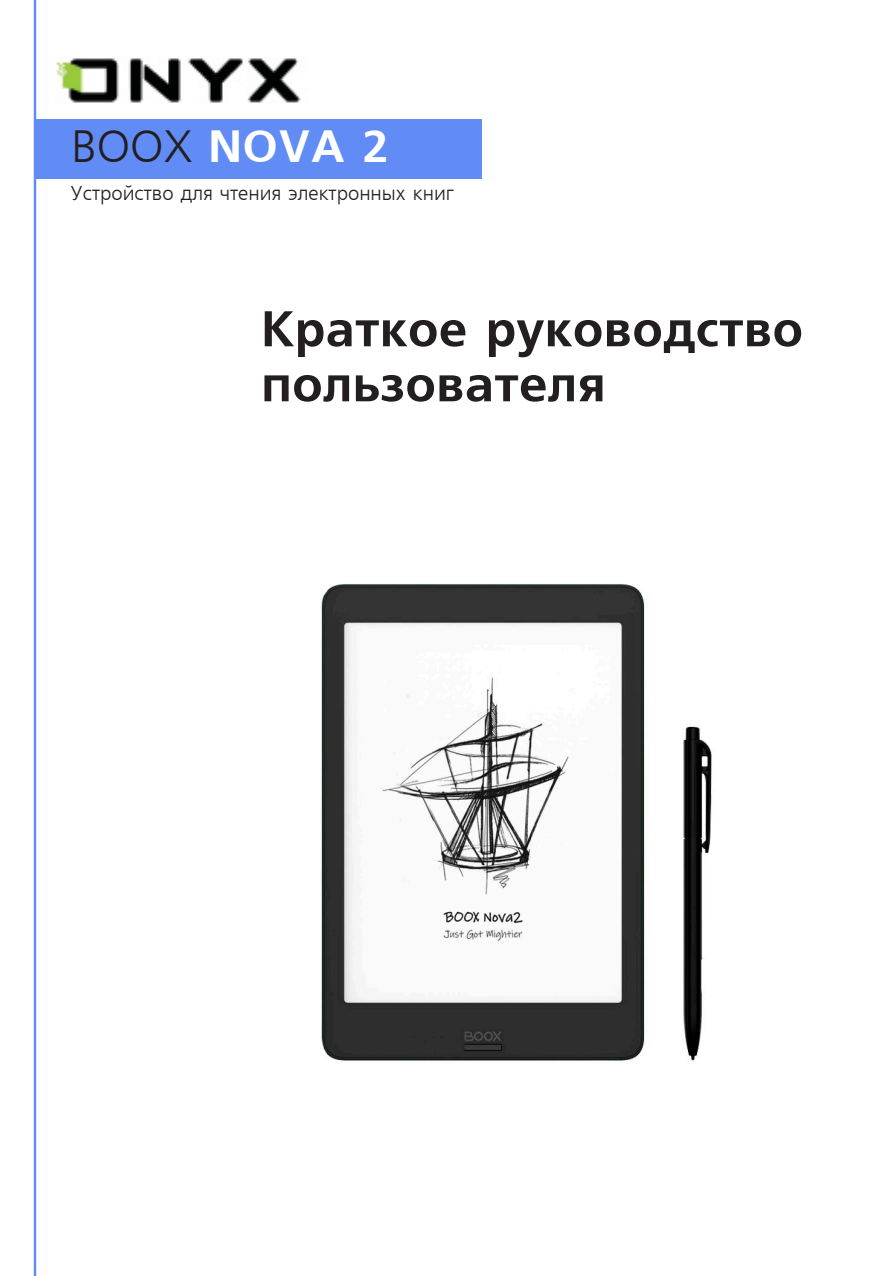
<style>
.page{position:relative;width:879px;height:1276px;background:#fff}
.page>*{position:absolute;margin:0;border:0;box-sizing:border-box;transform-origin:0 0}
.t1{font:50px/55px "Free Set Bold Cyrillic";letter-spacing:.01em;color:#231f20}
.t2{font:45px "Free Set Bold Cyrillic";color:#fff}
.t3{font:20px "Free Set Cyrillic";color:#231f20}
.s1{font-family:"Free Set Cyrillic";color:#231f20}
</style>
<div class="page">
<div style="left:35px;top:119px;width:447px;height:59px;background:#628cf5"></div>
<hr style="left:34px;top:0;width:2px;height:1276px;background:#628cf5">
<img style="left:56px;top:58px;width:245px;height:45px">
<img style="left:321px;top:584px;width:391px;height:477px">
<h2 class="t2" style="left:71px;top:121px;width:319px"><span class="s1">BOOX</span> NOVA 2</h2>
<p class="t3" style="left:71px;top:183px;width:385px">Устройство для чтения электронных книг</p>
<h1 class="t1" style="left:261px;top:303px;width:543px">Краткое руководство пользователя</h1>
</div>
